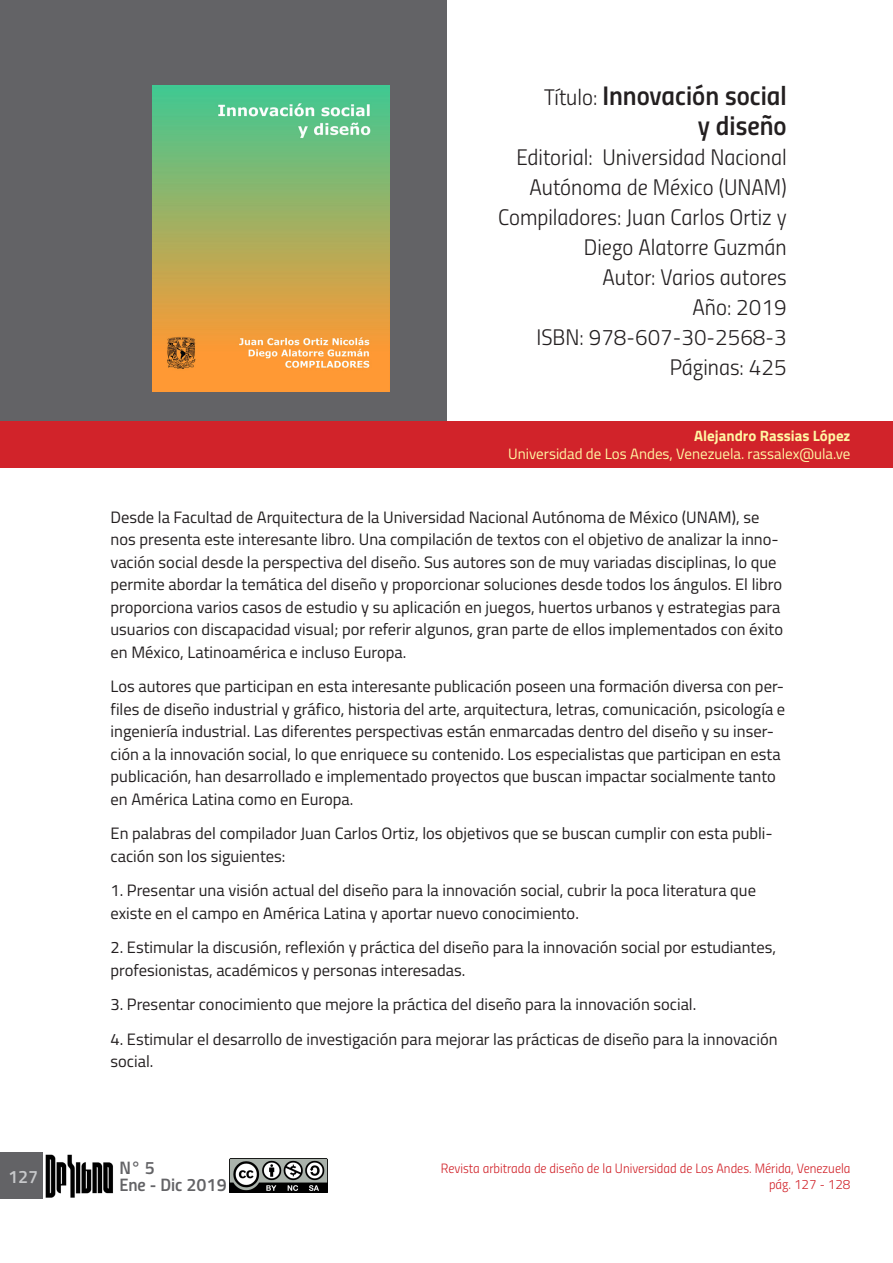
<style>
.page{position:relative;width:893px;height:1263px;background:#fff}
.page>*{position:absolute;margin:0;border:0;box-sizing:border-box;transform-origin:0 0}
.t1{font:27px "Titillium Semibold Upright";color:#231f20}
.t2{font:22.5px/30px "Titillium Light Upright";color:#231f20;text-align:right}
.t3{font:18px/16.5px "Titillium Semibold Upright";color:#636366}
.t4{font:18px "Titillium Semibold Upright";color:#c7c8ca}
.Cuerpo{font:16.5px/22.5px "Titillium";color:#231f20}
.t5{font:15px "Titillium";color:#fff7a4}
.t6{font:700 15px "Titillium";color:#fff7a4}
.t7{font:13.5px "Titillium Light Upright";color:#d1232a}
.s1{font-family:"Titillium Light Upright";font-size:22.5px}
</style>
<div class="page">
<div style="left:0;top:0;width:446px;height:421px;background:#636366"></div>
<div style="left:0;top:421px;width:893px;height:47px;background:#d1232a"></div>
<div style="left:0;top:1152px;width:43px;height:47px;background:#636366"></div>
<img style="left:45px;top:1154px;width:68px;height:44px">
<img style="left:230px;top:1159px;width:97px;height:34px">
<img style="left:153px;top:85px;width:236px;height:306px">
<p class="t1" style="left:544px;top:75px;width:244px"><span class="s1">Título:</span> Innovación social</p>
<p class="t1" style="left:698px;top:105px;width:90px">y diseño</p>
<p class="t2" style="left:516px;top:141px;width:272px">Editorial: Universidad Nacional</p>
<p class="t2" style="left:529px;top:171px;width:259px">Autónoma de México (UNAM)</p>
<p class="t2" style="left:498px;top:201px;width:290px">Compiladores: Juan Carlos Ortiz y<br>Diego Alatorre Guzmán</p>
<p class="t2" style="left:603px;top:261px;width:186px">Autor: Varios autores</p>
<p class="t2" style="left:692px;top:291px;width:96px">Año: 2019</p>
<p class="t2" style="left:536px;top:321px;width:252px">ISBN: 978-607-30-2568-3</p>
<p class="t2" style="left:670px;top:351px;width:118px">Páginas: 425</p>
<p class="t6" style="left:694px;top:424px;width:158px">Alejandro Rassias López</p>
<p class="t5" style="left:508px;top:443px;width:344px">Universidad de Los Andes, Venezuela. rassalex@ula.ve</p>
<p class="Cuerpo" style="left:111px;top:505px;width:674px">Desde la Facultad de Arquitectura de la Universidad Nacional Autónoma de México (UNAM), se nos presenta este interesante libro. Una compilación de textos con el objetivo de analizar la inno&shy;vación social desde la perspectiva del diseño. Sus autores son de muy variadas disciplinas, lo que permite abordar la temática del diseño y proporcionar soluciones desde todos los ángulos. El libro proporciona varios casos de estudio y su aplicación en juegos, huertos urbanos y estrategias para usuarios con discapacidad visual; por referir algunos, gran parte de ellos implementados con éxito en México, Latinoamérica e incluso Europa.</p>
<p class="Cuerpo" style="left:111px;top:674px;width:676px">Los autores que participan en esta interesante publicación poseen una formación diversa con per&shy;files de diseño industrial y gráfico, historia del arte, arquitectura, letras, comunicación, psicología e ingeniería industrial. Las diferentes perspectivas están enmarcadas dentro del diseño y su inser&shy;ción a la innovación social, lo que enriquece su contenido. Los especialistas que participan en esta publicación, han desarrollado e implementado proyectos que buscan impactar socialmente tanto en América Latina como en Europa.</p>
<p class="Cuerpo" style="left:111px;top:821px;width:664px">En palabras del compilador Juan Carlos Ortiz, los objetivos que se buscan cumplir con esta publi&shy;cación son los siguientes:</p>
<p class="Cuerpo" style="left:111px;top:878px;width:647px">1. Presentar una visión actual del diseño para la innovación social, cubrir la poca literatura que existe en el campo en América Latina y aportar nuevo conocimiento.</p>
<p class="Cuerpo" style="left:111px;top:935px;width:667px">2. Estimular la discusión, reflexión y práctica del diseño para la innovación social por estudiantes, profesionistas, académicos y personas interesadas.</p>
<p class="Cuerpo" style="left:111px;top:992px;width:587px">3. Presentar conocimiento que mejore la práctica del diseño para la innovación social.</p>
<p class="Cuerpo" style="left:111px;top:1027px;width:668px">4. Estimular el desarrollo de investigación para mejorar las prácticas de diseño para la innovación social.</p>
<p class="t4" style="left:8px;top:1162px;width:32px">127</p>
<p class="t3" style="left:119px;top:1159px;width:109px">N° 5<br>Ene - Dic 2019</p>
<p class="t7" style="left:441px;top:1158px;width:411px">Revista arbitrada de diseño de la Universidad de Los Andes. Mérida, Venezuela</p>
<p class="t7" style="left:769px;top:1174px;width:83px">pág. 127 - 128</p>
</div>
